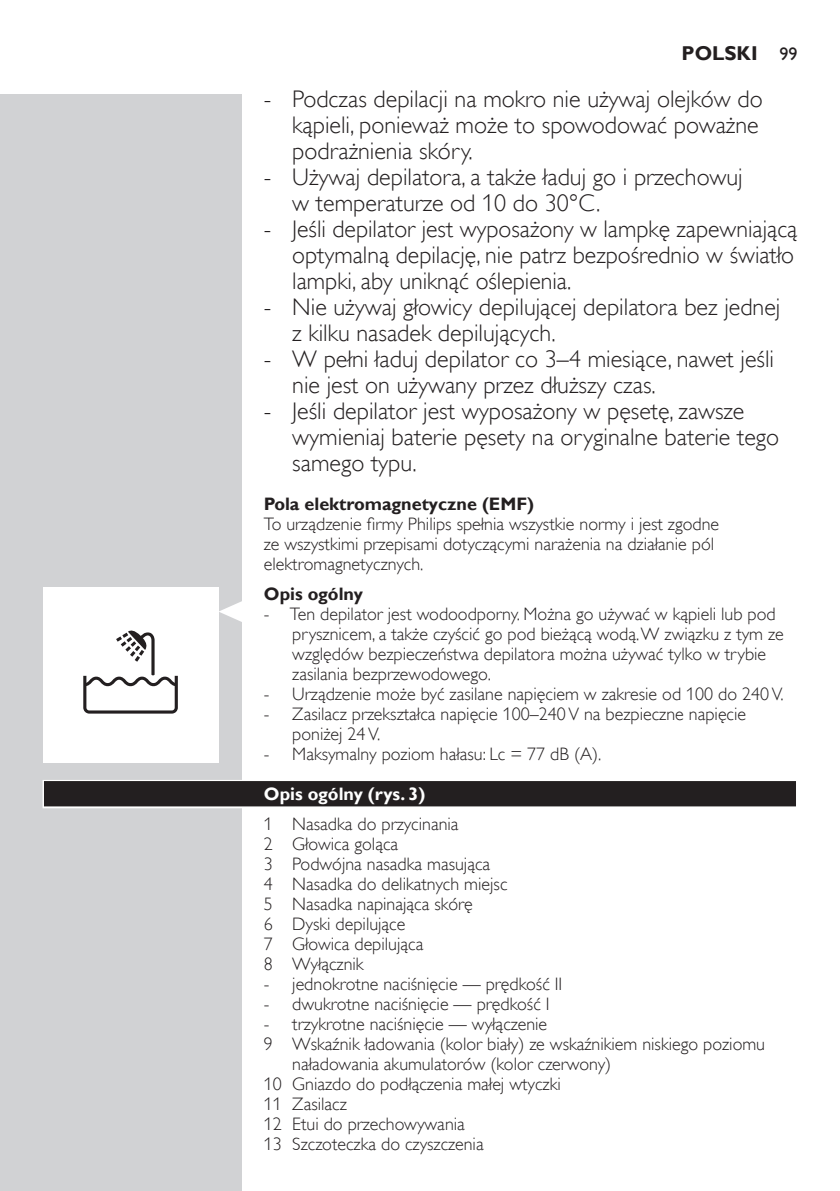
<style>
.page{position:relative;width:840px;height:1191px;background:#fff}
.page>*{position:absolute;margin:0;border:0;box-sizing:border-box;transform-origin:0 0}
.t1{font:24px/26px "Gill Sans Alt One WGL Light";color:#231f20}
.t2{font:700 20px "Gill Sans Alt One WGL";color:#231f20}
.t3{font:18px/20px "Gill Sans Alt One WGL Light";color:#231f20}
.t4{font:700 18px "Gill Sans Alt One WGL";color:#231f20}
.t5{font:700 18px "Gill Sans Alt One WGL";color:#fff}
.s1{font-weight:400;font-size:18px}
</style>
<div class="page">
<div style="left:0;top:95px;width:241px;height:1096px;background:#d1d2d4"></div>
<div style="left:43px;top:780px;width:754px;height:28px;background:#a1a0a0"></div>
<div style="left:44px;top:781px;width:751px;height:25px;background:#231f20"></div>
<svg style="left:218px;top:600px;width:24px;height:23px"></svg>
<div style="left:43px;top:587px;width:175px;height:176px;background:#fff"></div>
<svg style="left:83px;top:630px;width:95px;height:83px"></svg>
<p class="t2" style="left:681px;top:40px;width:117px">POLSKI <span class="s1">99</span></p>
<h1 class="t1" style="left:292px;top:86px;width:472px;text-indent:-28px">- Podczas depilacji na mokro nie używaj olejków do kąpieli, ponieważ może to spowodować poważne podrażnienia skóry.</h1>
<h1 class="t1" style="left:292px;top:164px;width:451px;text-indent:-28px">- Używaj depilatora, a także ładuj go i przechowuj w temperaturze od 10 do 30°C.</h1>
<h1 class="t1" style="left:292px;top:216px;width:506px;text-indent:-28px">- Jeśli depilator jest wyposażony w lampkę zapewniającą optymalną depilację, nie patrz bezpośrednio w światło lampki, aby uniknąć oślepienia.</h1>
<h1 class="t1" style="left:292px;top:294px;width:489px;text-indent:-28px">- Nie używaj głowicy depilującej depilatora bez jednej z kilku nasadek depilujących.</h1>
<h1 class="t1" style="left:292px;top:346px;width:483px;text-indent:-28px">- W pełni ładuj depilator co 3–4 miesiące, nawet jeśli nie jest on używany przez dłuższy czas.</h1>
<h1 class="t1" style="left:292px;top:398px;width:488px;text-indent:-28px">- Jeśli depilator jest wyposażony w pęsetę, zawsze wymieniaj baterie pęsety na oryginalne baterie tego samego typu.</h1>
<p class="t4" style="left:264px;top:492px;width:271px">Pola elektromagnetyczne (EMF)</p>
<p class="t3" style="left:264px;top:514px;width:456px">To urządzenie firmy Philips spełnia wszystkie normy i jest zgodne ze wszystkimi przepisami dotyczącymi narażenia na działanie pól elektromagnetycznych.</p>
<p class="t4" style="left:264px;top:582px;width:100px">Opis ogólny</p>
<p class="t3" style="left:292px;top:604px;width:492px;text-indent:-28px">- Ten depilator jest wodoodporny. Można go używać w kąpieli lub pod prysznicem, a także czyścić go pod bieżącą wodą. W związku z tym ze względów bezpieczeństwa depilatora można używać tylko w trybie zasilania bezprzewodowego.</p>
<p class="t3" style="left:264px;top:684px;width:521px">- Urządzenie może być zasilane napięciem w zakresie od 100 do 240V.</p>
<p class="t3" style="left:292px;top:704px;width:455px;text-indent:-28px">- Zasilacz przekształca napięcie 100–240V na bezpieczne napięcie poniżej 24V.</p>
<p class="t3" style="left:264px;top:744px;width:338px">- Maksymalny poziom hałasu: Lc = 77 dB (A).</p>
<p class="t5" style="left:264px;top:782px;width:163px">Opis ogólny (rys. 3)</p>
<p class="t3" style="left:264px;top:814px;width:245px">1 Nasadka do przycinania<br>2 Głowica goląca<br>3 Podwójna nasadka masująca<br>4 Nasadka do delikatnych miejsc<br>5 Nasadka napinająca skórę<br>6 Dyski depilujące<br>7 Głowica depilująca<br>8 Wyłącznik</p>
<p class="t3" style="left:264px;top:974px;width:300px">- jednokrotne naciśnięcie — prędkość II</p>
<p class="t3" style="left:264px;top:994px;width:287px">- dwukrotne naciśnięcie — prędkość I</p>
<p class="t3" style="left:264px;top:1014px;width:284px">- trzykrotne naciśnięcie — wyłączenie</p>
<p class="t3" style="left:264px;top:1034px;width:502px">9 Wskaźnik ładowania (kolor biały) ze wskaźnikiem niskiego poziomu</p>
<p class="t3" style="left:292px;top:1054px;width:320px">naładowania akumulatorów (kolor czerwony)</p>
<p class="t3" style="left:264px;top:1074px;width:298px">10 Gniazdo do podłączenia małej wtyczki</p>
<p class="t3" style="left:264px;top:1094px;width:84px">11 Zasilacz</p>
<p class="t3" style="left:264px;top:1114px;width:202px">12 Etui do przechowywania</p>
<p class="t3" style="left:264px;top:1134px;width:221px">13 Szczoteczka do czyszczenia</p>
</div>
